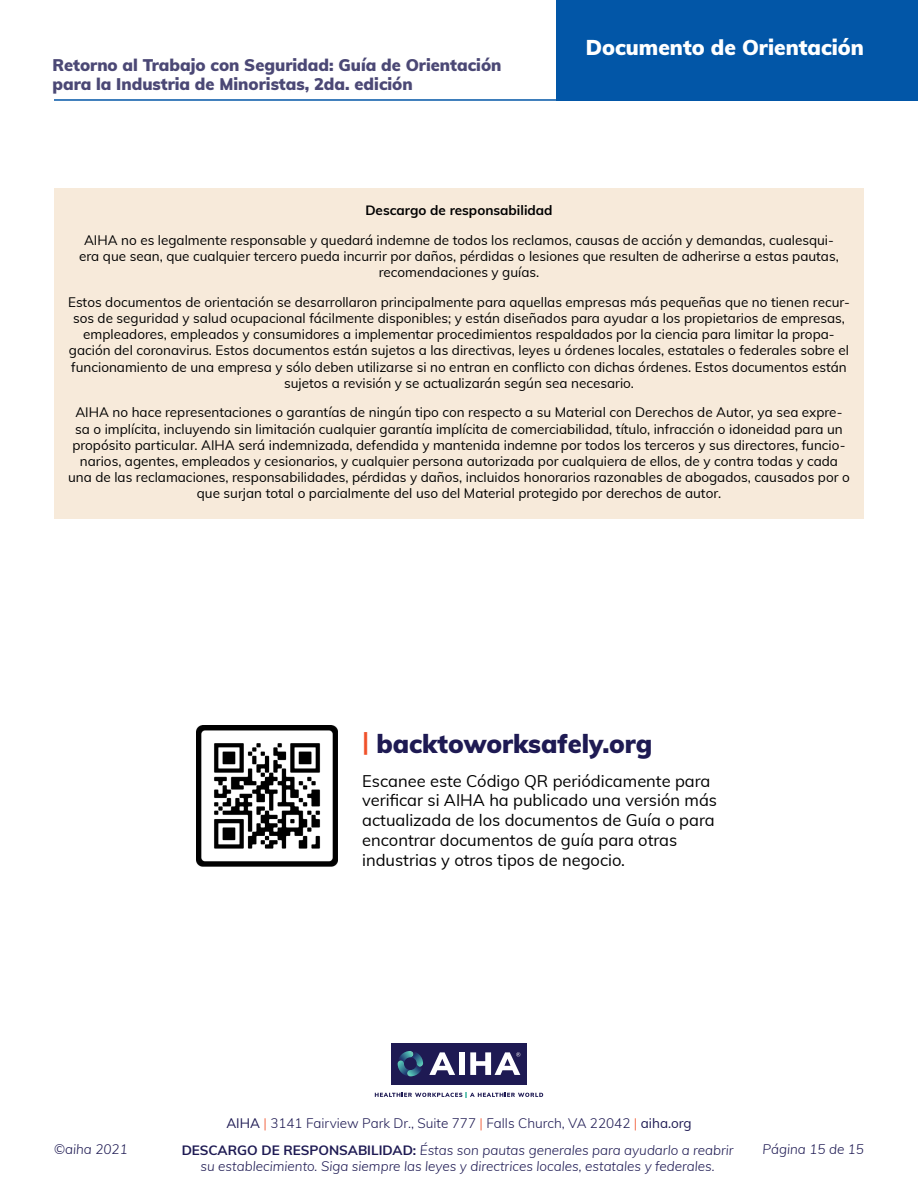
<style>
.page{position:relative;width:918px;height:1188px;background:#fff}
.page>*{position:absolute;margin:0;border:0;box-sizing:border-box;transform-origin:0 0}
.t1{font:900 25.5px "Muli";color:#1e1a53}
.t2{font:900 21px "Muli";color:#fff}
.t3{font:16.5px/19.8px "Muli";color:#000}
.t4{font:900 16.5px/19.8px "Muli";color:#4b4875}
.t5{font:13.5px/16.2px "Muli";color:#000;text-align:center}
.t6{font:italic 300 13.5px/16.2px "Muli";color:#1e1a53;text-align:center}
.t7{font:300 13.5px "Muli";color:#1e1a53}
.t8{font:700 13.5px "Muli";color:#000}
.s1{font-weight:700;color:#f0512a}
.s2{font-weight:400}
.s3{color:#f0512a}
.s4{font-weight:700;font-style:normal}
</style>
<div class="page">
<hr style="left:54px;top:99px;width:537px;height:2px;background:#0256a7">
<div style="left:556px;top:0;width:362px;height:101px;background:#0256a7"></div>
<div style="left:391px;top:1043px;width:136px;height:42px;background:#1e1a53"></div>
<svg style="left:398px;top:1051px;width:25px;height:25px"></svg>
<svg style="left:375px;top:1092px;width:168px;height:5px"></svg>
<svg style="left:429px;top:1052px;width:26px;height:23px"></svg>
<div style="left:459px;top:1052px;width:6px;height:23px;background:#fff"></div>
<svg style="left:470px;top:1052px;width:50px;height:23px"></svg>
<img style="left:197px;top:726px;width:141px;height:141px">
<div style="left:54px;top:188px;width:810px;height:330px;background:#f7eada"></div>
<p class="t4" style="left:52px;top:54px;width:451px">Retorno al Trabajo con Seguridad: Guía de Orientación para la Industria de Minoristas, 2da. edición</p>
<h2 class="t2" style="left:586px;top:32px;width:280px">Documento de Orientación</h2>
<p class="t8" style="left:365px;top:200px;width:189px">Descargo de responsabilidad</p>
<p class="t5" style="left:79px;top:231px;width:761px">AIHA no es legalmente responsable y quedará indemne de todos los reclamos, causas de acción y demandas, cualesqui&shy;era que sean, que cualquier tercero pueda incurrir por daños, pérdidas o lesiones que resulten de adherirse a estas pautas, recomendaciones y guías.</p>
<p class="t5" style="left:68px;top:293px;width:783px">Estos documentos de orientación se desarrollaron principalmente para aquellas empresas más pequeñas que no tienen recur&shy;sos de seguridad y salud ocupacional fácilmente disponibles; y están diseñados para ayudar a los propietarios de empresas, empleadores, empleados y consumidores a implementar procedimientos respaldados por la ciencia para limitar la propa&shy;gación del coronavirus. Estos documentos están sujetos a las directivas, leyes u órdenes locales, estatales o federales sobre el funcionamiento de una empresa y sólo deben utilizarse si no entran en conflicto con dichas órdenes. Estos documentos están sujetos a revisión y se actualizarán según sea necesario.</p>
<p class="t5" style="left:68px;top:404px;width:783px">AIHA no hace representaciones o garantías de ningún tipo con respecto a su Material con Derechos de Autor, ya sea expre&shy;sa o implícita, incluyendo sin limitación cualquier garantía implícita de comerciabilidad, título, infracción o idoneidad para un propósito particular. AIHA será indemnizada, defendida y mantenida indemne por todos los terceros y sus directores, funcio&shy;narios, agentes, empleados y cesionarios, y cualquier persona autorizada por cualquiera de ellos, de y contra todas y cada una de las reclamaciones, responsabilidades, pérdidas y daños, incluidos honorarios razonables de abogados, causados por o que surjan total o parcialmente del uso del Material protegido por derechos de autor.</p>
<h1 class="t1" style="left:362px;top:725px;width:292px"><span class="s1">|</span> backtoworksafely.org</h1>
<p class="t3" style="left:362px;top:770px;width:356px">Escanee este Código QR periódicamente para verificar si AIHA ha publicado una versión más actualizada de los documentos de Guía o para encontrar documentos de guía para otras industrias y otros tipos de negocio.</p>
<p class="t7" style="left:226px;top:1113px;width:467px"><span class="s2">AIHA</span> <span class="s3">|</span> 3141 Fairview Park Dr., Suite 777 <span class="s3">|</span> Falls Church, VA 22042 <span class="s3">|</span> <span class="s2">aiha.org</span></p>
<p class="t6" style="left:182px;top:1141px;width:553px"><span class="s4">DESCARGO DE RESPONSABILIDAD:</span> Éstas son pautas generales para ayudarlo a reabrir su establecimiento. Siga siempre las leyes y directrices locales, estatales y federales.</p>
<p class="t6" style="left:54px;top:1141px;width:75px">©aiha 2021</p>
<p class="t6" style="left:763px;top:1141px;width:103px">Página 15 de 15</p>
</div>
